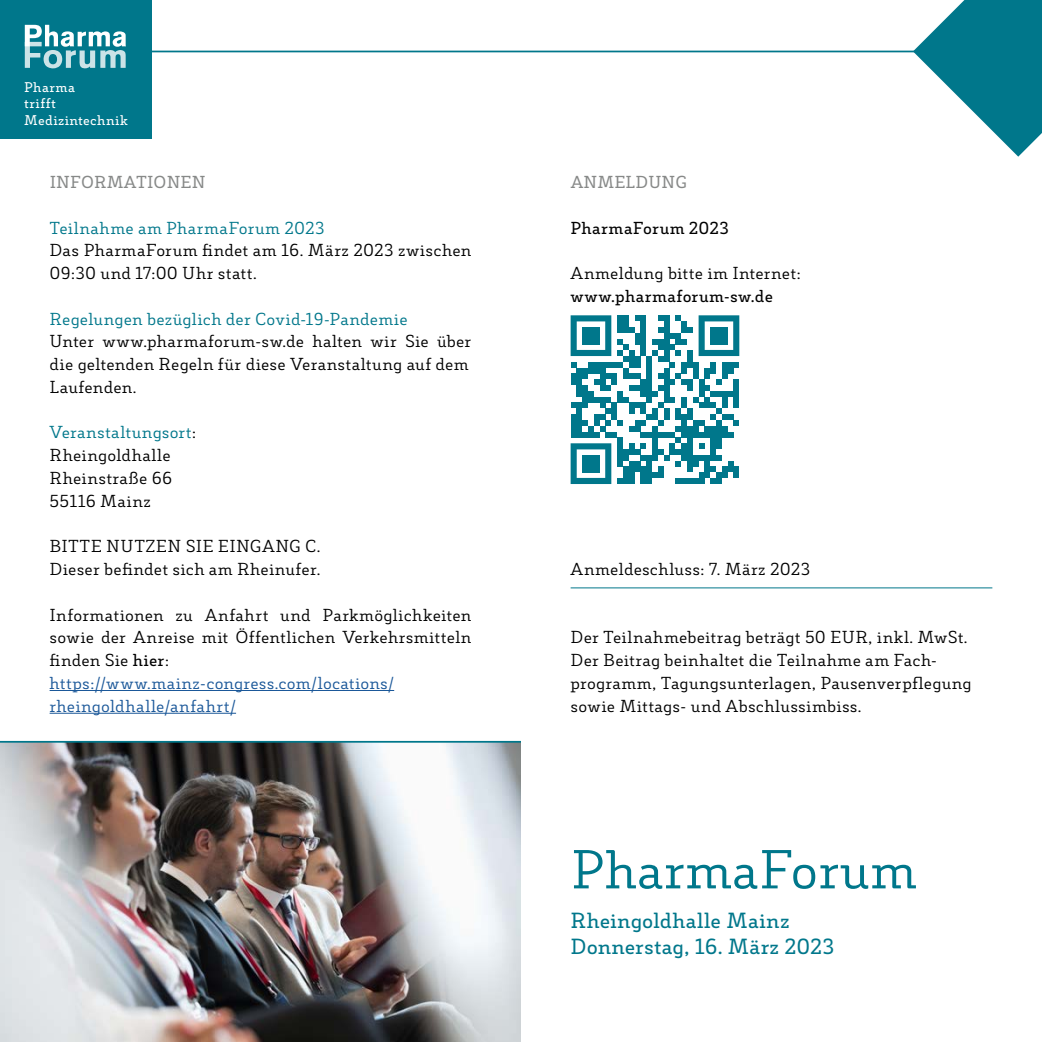
<style>
.page{position:relative;width:1042px;height:1042px;background:#fff}
.page>*{position:absolute;margin:0;border:0;box-sizing:border-box;transform-origin:0 0}
.t1{font:52.5px "Decour";color:#00778b}
.t2{font:600 21px/25.2px "Decour";letter-spacing:.005em;color:#00778b}
.t3{font:16.62px/22.8px "Decour";letter-spacing:.015em;color:#000}
.t4{font:16.62px "Decour";letter-spacing:.015em;color:#00778b}
.t5{font:600 16.62px "Decour";letter-spacing:.025em;color:#000}
.t6{font:600 16.62px "Decour";letter-spacing:.01em;color:#878988}
.t7{font:600 13.47px/16.1px "Decour";letter-spacing:.035em;color:#fff}
.s1{color:#00778b}
.s2{font-weight:600}
.s3{color:#1b5899}
</style>
<div class="page">
<hr style="left:21px;top:51px;width:1009px;height:1px;background:#00778b">
<div style="left:0;top:0;width:152px;height:139px;background:#00778b"></div>
<svg style="left:25px;top:25px;width:101px;height:43px"></svg>
<svg style="left:913px;top:0;width:129px;height:157px"></svg>
<hr style="left:570px;top:587px;width:422px;height:1px;background:#00778b">
<svg style="left:570px;top:315px;width:169px;height:169px"></svg>
<div style="left:582px;top:327px;width:18px;height:17px;background:#00778b"></div>
<div style="left:710px;top:327px;width:18px;height:17px;background:#00778b"></div>
<div style="left:582px;top:455px;width:18px;height:17px;background:#00778b"></div>
<hr style="left:50px;top:690px;width:344px;height:1px;background:#1b5899">
<hr style="left:50px;top:713px;width:186px;height:1px;background:#1b5899">
<img style="left:0;top:742px;width:521px;height:300px">
<hr style="left:0;top:741px;width:521px;height:1px;background:#00778b">
<p class="t7" style="left:24px;top:79px;width:105px">Pharma<br>trifft<br>Medizintechnik</p>
<p class="t6" style="left:50px;top:172px;width:157px">INFORMATIONEN</p>
<p class="t4" style="left:50px;top:218px;width:276px">Teilnahme am PharmaForum 2023</p>
<p class="t3" style="left:50px;top:239px;width:423px">Das PharmaForum findet am 16. März 2023 zwischen<br>09:30 und 17:00 Uhr statt.</p>
<p class="t4" style="left:50px;top:309px;width:359px">Regelungen bezüglich der Covid-19-Pandemie</p>
<p class="t3" style="left:50px;top:330px;width:423px">Unter www.pharmaforum-sw.de halten wir Sie über die geltenden Regeln für diese Veranstaltung auf dem<br>Laufenden.</p>
<p class="t3" style="left:50px;top:421px;width:148px"><span class="s1">Veranstaltungsort</span>:<br>Rheingoldhalle<br>Rheinstraße 66<br>55116 Mainz</p>
<p class="t3" style="left:50px;top:535px;width:272px">BITTE NUTZEN SIE EINGANG C.<br>Dieser befindet sich am Rheinufer.</p>
<p class="t3" style="left:50px;top:603px;width:423px">Informationen zu Anfahrt und Parkmöglichkeiten sowie der Anreise mit Öffentlichen Verkehrsmitteln finden Sie <span class="s2">hier</span>: <span class="s3">https://www.mainz-congress.com/locations/ rheingoldhalle/anfahrt/</span></p>
<p class="t6" style="left:571px;top:172px;width:118px">ANMELDUNG</p>
<p class="t5" style="left:570px;top:217px;width:160px">PharmaForum 2023</p>
<p class="t3" style="left:570px;top:262px;width:232px">Anmeldung bitte im Internet:</p>
<p class="t5" style="left:570px;top:286px;width:204px">www.pharmaforum-sw.de</p>
<p class="t3" style="left:570px;top:558px;width:241px">Anmeldeschluss: 7. März 2023</p>
<p class="t3" style="left:570px;top:626px;width:403px">Der Teilnahmebeitrag beträgt 50 EUR, inkl. MwSt.<br>Der Beitrag beinhaltet die Teilnahme am Fach&shy;programm, Tagungsunterlagen, Pausenverpflegung sowie Mittags- und Abschlussimbiss.</p>
<h1 class="t1" style="left:570px;top:838px;width:348px">PharmaForum</h1>
<p class="t2" style="left:570px;top:908px;width:265px">Rheingoldhalle Mainz<br>Donnerstag, 16. März 2023</p>
</div>
